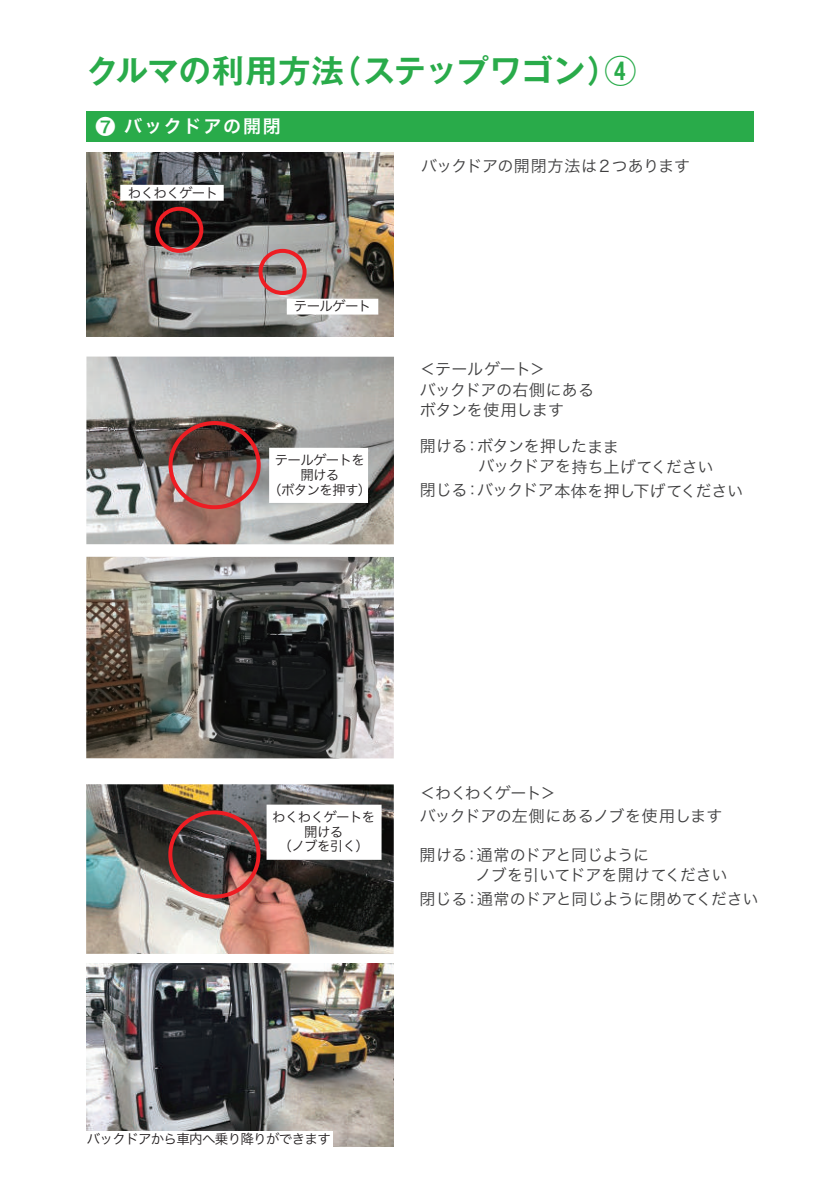
<style>
.page{position:relative;width:840px;height:1191px;background:#fff}
.page>*{position:absolute;margin:0;border:0;box-sizing:border-box;transform-origin:0 0}
.t1{font:700 32px "Gothic MB101 Pro De";letter-spacing:-.01em;color:#29ab4a}
.t2{font:18px "Hira Kaku Pro W6";letter-spacing:.1em;color:#fff}
.t3{font:16px/20px "Hiragino Sans W3";letter-spacing:-.015em;color:#3e3e3f}
.t4{font:16px/21.8px "Hiragino Sans W3";letter-spacing:.005em;color:#3e3e3f}
.t5{font:13.4px/14.8px "Hira Kaku Pro W3";letter-spacing:-.05em;color:#231f20;text-align:center}
.s1{font-size:20px}
</style>
<div class="page">
<hr style="left:0;top:397px;width:57px;height:1px;background:#6c6d70">
<hr style="left:0;top:794px;width:57px;height:1px;background:#6c6d70">
<div style="left:87px;top:111px;width:666px;height:31px;background:#29ab4a"></div>
<img style="left:86px;top:356px;width:308px;height:188px">
<div style="left:269px;top:448px;width:99px;height:55px;background:#fff"></div>
<img style="left:86px;top:557px;width:307px;height:201px">
<div style="left:168px;top:421px;width:92px;height:88px;border:4px solid #ee1d23;border-radius:50%"></div>
<img style="left:86px;top:784px;width:307px;height:170px">
<img style="left:86px;top:963px;width:307px;height:183px">
<img style="left:86px;top:153px;width:307px;height:183px">
<div style="left:168px;top:810px;width:92px;height:88px;border:4px solid #ee1d23;border-radius:50%"></div>
<div style="left:85px;top:1131px;width:248px;height:15px;background:#fff"></div>
<div style="left:258px;top:249px;width:48px;height:46px;border:4px solid #ee1d23;border-radius:50%"></div>
<div style="left:155px;top:207px;width:48px;height:46px;border:4px solid #ee1d23;border-radius:50%"></div>
<div style="left:286px;top:299px;width:92px;height:15px;background:#fff"></div>
<div style="left:120px;top:185px;width:103px;height:16px;background:#fff"></div>
<div style="left:266px;top:804px;width:115px;height:56px;background:#fff"></div>
<h1 class="t1" style="left:86px;top:45px;width:551px">クルマの利用方法（ステップワゴン）④</h1>
<p class="t2" style="left:95px;top:110px;width:187px"><span class="s1">❼</span> バックドアの開閉</p>
<p class="t5" style="left:128px;top:184px;width:92px">わくわくゲート</p>
<p class="t5" style="left:294px;top:298px;width:79px">テールゲート</p>
<p class="t5" style="left:268px;top:451px;width:105px">テールゲートを開ける<br>（ボタンを押す）</p>
<p class="t3" style="left:421px;top:155px;width:270px">バックドアの開閉方法は２つあります</p>
<p class="t4" style="left:419px;top:356px;width:176px">＜テールゲート＞<br>バックドアの右側にある</p>
<p class="t3" style="left:419px;top:399px;width:145px">ボタンを使用します</p>
<p class="t3" style="left:478px;top:435px;width:236px;text-indent:-58px">開ける：ボタンを押したまま<br>バックドアを持ち上げてください</p>
<p class="t3" style="left:419px;top:479px;width:325px">閉じる：バックドア本体を押し下げてください</p>
<p class="t5" style="left:272px;top:808px;width:105px">わくわくゲートを開ける<br>（ノブを引く）</p>
<p class="t3" style="left:419px;top:780px;width:304px;line-height:22.8px">＜わくわくゲート＞<br>バックドアの左側にあるノブを使用します</p>
<p class="t3" style="left:441px;top:844px;width:287px;text-indent:-22px">開ける：通常のドアと同じように<br>　　ノブを引いてドアを開けてください</p>
<p class="t3" style="left:419px;top:888px;width:340px">閉じる：通常のドアと同じように閉めてください</p>
<p class="t5" style="left:87px;top:1131px;width:245px">バックドアから車内へ乗り降りができます</p>
</div>
